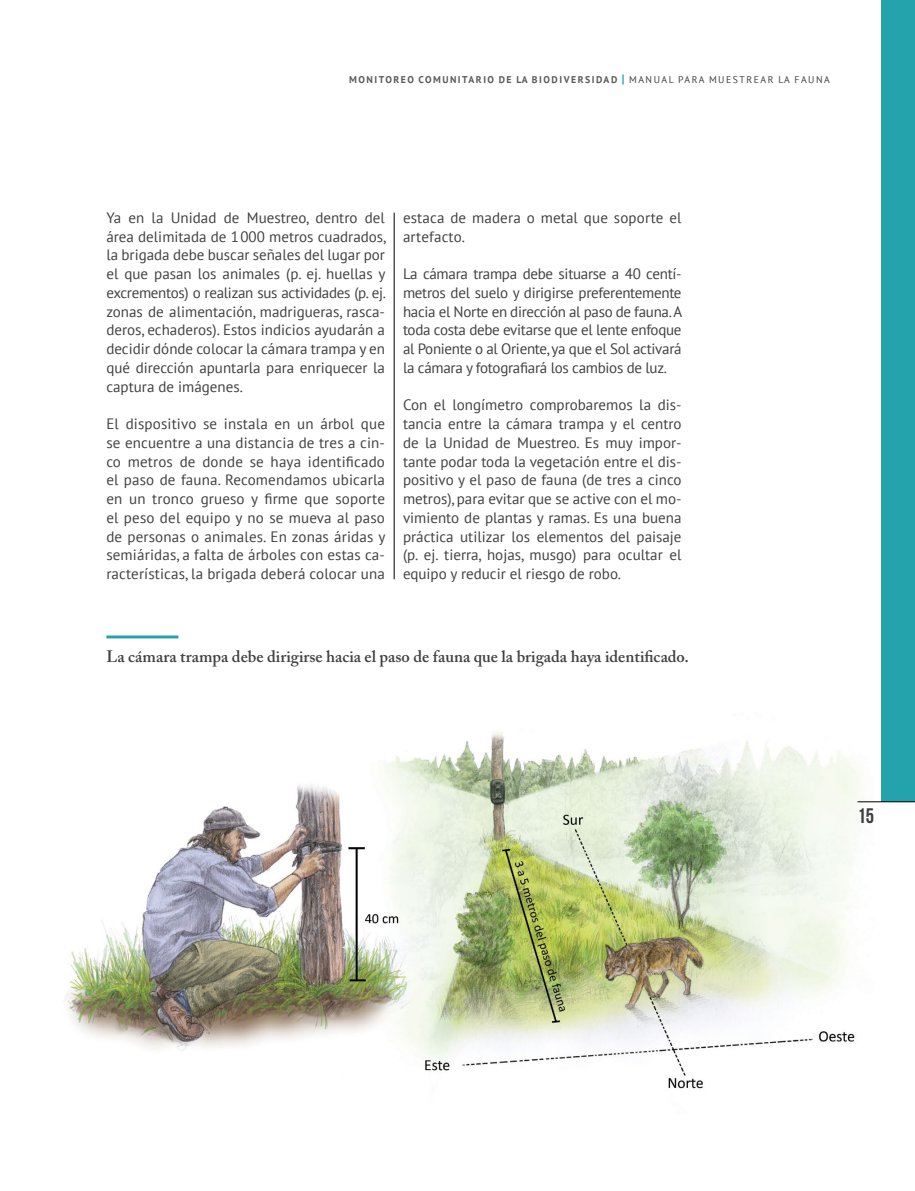
<style>
.page{position:relative;width:915px;height:1191px;background:#fff}
.page>*{position:absolute;margin:0;border:0;box-sizing:border-box;transform-origin:0 0}
.t1{font:700 21px "Bebas Neue";color:#414042}
.t2{font:600 16.5px "Adobe Caslon Pro";color:#414042}
.t3{font:15px/18.8px "PT Sans";color:#414042;text-align:justify}
.t4{font:700 9.75px "PT Sans";letter-spacing:.155em;color:#58595b}
.s1{font-size:12px;color:#25a3ad}
.s2{font-weight:400;color:#414042}
</style>
<div class="page">
<div style="left:881px;top:0;width:33px;height:801px;background:#25a3ad"></div>
<hr style="left:857px;top:801px;width:57px;height:1px;background:#000">
<img style="left:64px;top:732px;width:810px;height:357px">
<hr style="left:394px;top:213px;width:1px;height:366px;background:#000">
<hr style="left:106px;top:635px;width:72px;height:3px;background:#25a3ad">
<p class="t4" style="left:349px;top:73px;width:482px">MONITOREO COMUNITARIO DE LA BIODIVERSIDAD <span class="s1">|</span> <span class="s2">MANUAL PARA MUESTREAR LA FAUNA</span></p>
<p class="t3" style="left:106px;top:208px;width:281px">Ya en la Unidad de Muestreo, dentro del área delimitada de 1000 metros cuadrados, la brigada debe buscar señales del lugar por el que pasan los animales (p. ej. huellas y excrementos) o realizan sus actividades (p. ej. zonas de alimentación, madrigueras, rasca&shy;deros, echaderos). Estos indicios ayudarán a decidir dónde colocar la cámara trampa y en qué dirección apuntarla para enriquecer la captura de imágenes.</p>
<p class="t3" style="left:106px;top:414px;width:280px">El dispositivo se instala en un árbol que se encuentre a una distancia de tres a cin&shy;co metros de donde se haya identificado el paso de fauna. Recomendamos ubicarla en un tronco grueso y firme que soporte el peso del equipo y no se mueva al paso de personas o animales. En zonas áridas y semiáridas, a falta de árboles con estas ca&shy;racterísticas, la brigada deberá colocar una</p>
<p class="t3" style="left:403px;top:208px;width:280px">estaca de madera o metal que soporte el artefacto.</p>
<p class="t3" style="left:403px;top:264px;width:280px">La cámara trampa debe situarse a 40 centí&shy;metros del suelo y dirigirse preferentemente hacia el Norte en dirección al paso de fauna. A toda costa debe evitarse que el lente enfoque al Poniente o al Oriente, ya que el Sol activará la cámara y fotografiará los cambios de luz.</p>
<p class="t3" style="left:403px;top:395px;width:280px">Con el longímetro comprobaremos la dis&shy;tancia entre la cámara trampa y el centro de la Unidad de Muestreo. Es muy impor&shy;tante podar toda la vegetación entre el dis&shy;positivo y el paso de fauna (de tres a cinco metros), para evitar que se active con el mo&shy;vimiento de plantas y ramas. Es una buena práctica utilizar los elementos del paisaje (p. ej. tierra, hojas, musgo) para ocultar el equipo y reducir el riesgo de robo.</p>
<p class="t2" style="left:106px;top:647px;width:584px">La cámara trampa debe dirigirse hacia el paso de fauna que la brigada haya identificado.</p>
<h1 class="t1" style="left:857px;top:804px;width:18px">15</h1>
</div>
